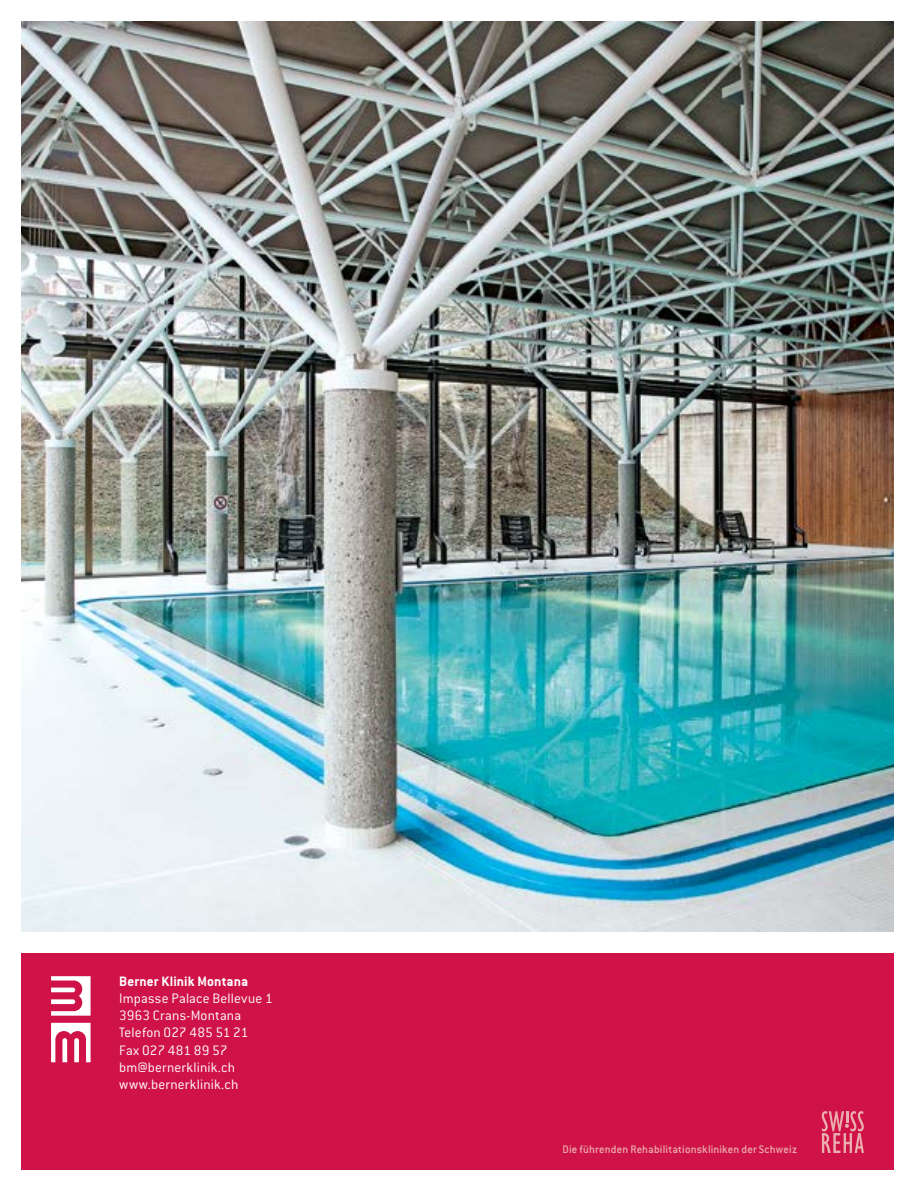
<style>
.page{position:relative;width:915px;height:1191px;background:#fff}
.page>*{position:absolute;margin:0;border:0;box-sizing:border-box;transform-origin:0 0}
.t1{font:300 15px/17.2px "Conduit ITC";letter-spacing:.01em;color:#fff}
.t2{font:700 15px "Conduit ITC";letter-spacing:.005em;color:#fff}
.t3{font:500 12px "Conduit ITC";letter-spacing:.01em;color:#ebaeaf}
</style>
<div class="page">
<img style="left:21px;top:21px;width:872px;height:910px">
<div style="left:21px;top:952px;width:872px;height:217px;background:#cf1348"></div>
<svg style="left:51px;top:976px;width:39px;height:39px"></svg>
<svg style="left:51px;top:1022px;width:39px;height:40px"></svg>
<svg style="left:821px;top:1111px;width:42px;height:42px"></svg>
<p class="t2" style="left:119px;top:972px;width:130px">Berner Klinik Montana</p>
<p class="t1" style="left:119px;top:989px;width:155px">Impasse Palace Bellevue 1<br>3963 Crans-Montana<br>Telefon 027 485 51 21<br>Fax 027 481 89 57 bm@bernerklinik.ch www.bernerklinik.ch</p>
<p class="t3" style="left:562px;top:1142px;width:236px">Die führenden Rehabilitationskliniken der Schweiz</p>
</div>
